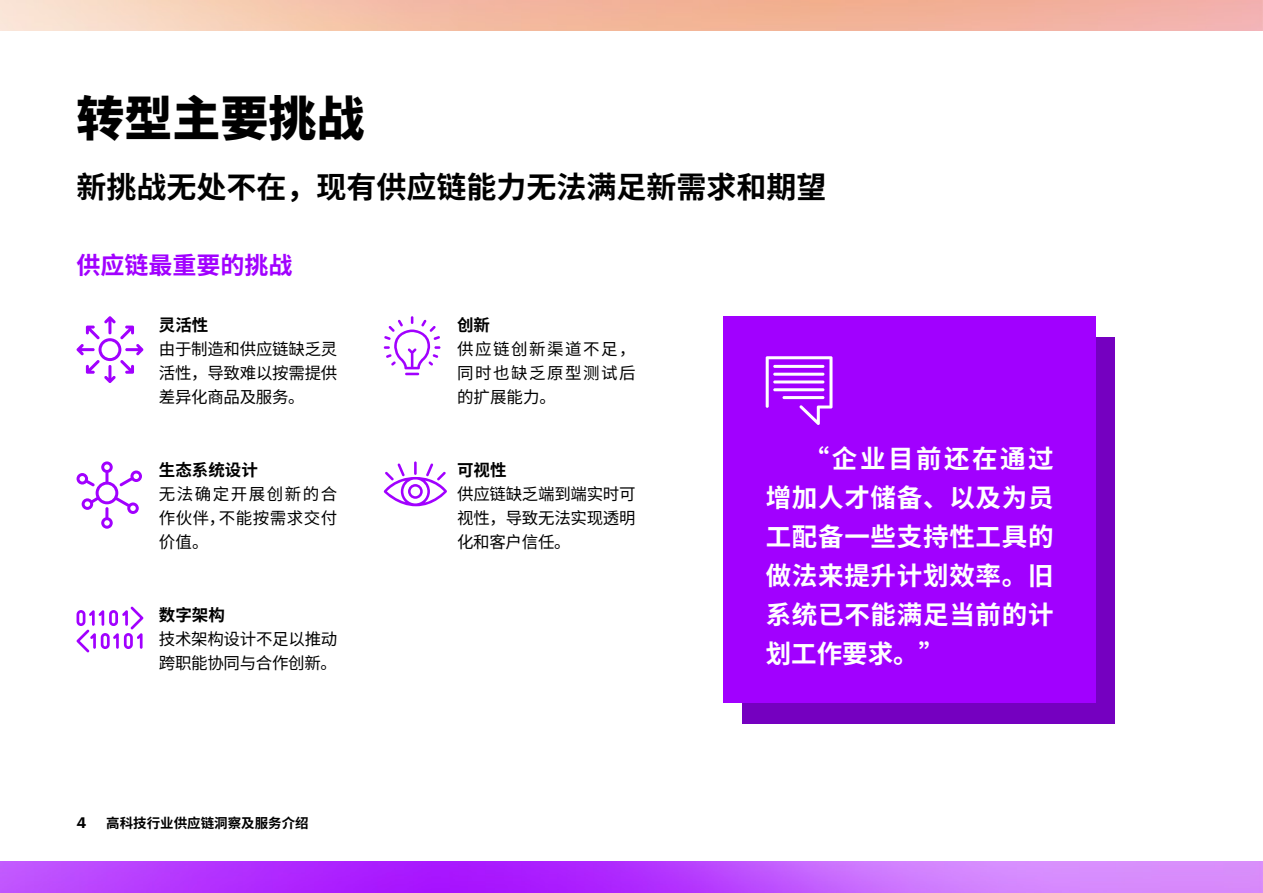
<style>
.page{position:relative;width:1263px;height:893px;background:#fff}
.page>*{position:absolute;margin:0;border:0;box-sizing:border-box;transform-origin:0 0}
.t1{font:800 48px "Source Han Sans SC";color:#000}
.t2{font:700 30px "Source Han Sans SC";color:#000}
.t3{font:700 25.5px/39px "Source Han Sans SC";letter-spacing:.03em;color:#fff;text-align:justify}
.t4{font:700 24px "Source Han Sans SC";color:#a100ff}
.t5{font:16.5px/24px "Source Han Sans SC";letter-spacing:-.02em;color:#000;text-align:justify}
.t6{font:700 16.5px "Source Han Sans SC";color:#000}
.t7{font:600 14.85px "Graphik";color:#000}
.t8{font:700 13.5px "Source Han Sans SC";color:#000}
</style>
<div class="page">
<img style="left:0;top:0;width:1263px;height:893px">
<div style="left:0;top:32px;width:1263px;height:829px;background:#fff"></div>
<svg style="left:384px;top:316px;width:56px;height:59px"></svg>
<svg style="left:77px;top:316px;width:67px;height:67px"></svg>
<svg style="left:76px;top:606px;width:68px;height:46px"></svg>
<svg style="left:77px;top:461px;width:65px;height:68px"></svg>
<svg style="left:384px;top:463px;width:63px;height:43px"></svg>
<hr style="left:414px;top:461px;width:3px;height:14px;background:#a100ff">
<div style="left:743px;top:337px;width:372px;height:387px;background:#7500c0"></div>
<div style="left:724px;top:316px;width:372px;height:387px;background:#a100ff"></div>
<svg style="left:766px;top:356px;width:66px;height:69px"></svg>
<hr style="left:773px;top:365px;width:51px;height:3px;background:#fff;border-radius:2px">
<hr style="left:773px;top:373px;width:51px;height:3px;background:#fff;border-radius:2px">
<hr style="left:773px;top:380px;width:51px;height:3px;background:#fff;border-radius:2px">
<hr style="left:773px;top:388px;width:51px;height:3px;background:#fff;border-radius:2px">
<hr style="left:782px;top:396px;width:42px;height:3px;background:#fff;border-radius:2px">
<h1 class="t1" style="left:77px;top:91px;width:290px">转型主要挑战</h1>
<h2 class="t2" style="left:77px;top:170px;width:752px">新挑战无处不在，现有供应链能力无法满足新需求和期望</h2>
<h3 class="t4" style="left:77px;top:252px;width:218px">供应链最重要的挑战</h3>
<p class="t6" style="left:159px;top:315px;width:51px">灵活性</p>
<p class="t5" style="left:159px;top:337px;width:180px">由于制造和供应链缺乏灵活性，导致难以按需提供差异化商品及服务。</p>
<p class="t6" style="left:159px;top:461px;width:100px">生态系统设计</p>
<p class="t5" style="left:159px;top:482px;width:180px">无法确定开展创新的合作伙伴，不能按需求交付价值。</p>
<p class="t6" style="left:159px;top:606px;width:67px">数字架构</p>
<p class="t5" style="left:159px;top:627px;width:180px">技术架构设计不足以推动跨职能协同与合作创新。</p>
<p class="t7" style="left:77px;top:812px;width:11px">4</p>
<p class="t8" style="left:106px;top:816px;width:204px">高科技行业供应链洞察及服务介绍</p>
<p class="t6" style="left:457px;top:315px;width:34px">创新</p>
<p class="t5" style="left:457px;top:337px;width:180px">供应链创新渠道不足，同时也缺乏原型测试后的扩展能力。</p>
<p class="t6" style="left:457px;top:461px;width:51px">可视性</p>
<p class="t5" style="left:457px;top:482px;width:180px">供应链缺乏端到端实时可视性，导致无法实现透明化和客户信任。</p>
<h3 class="t3" style="left:766px;top:440px;width:289px;text-indent:38px">“企业目前还在通过增加人才储备、以及为员工配备一些支持性工具的做法来提升计划效率。旧系统已不能满足当前的计划工作要求。”</h3>
</div>
